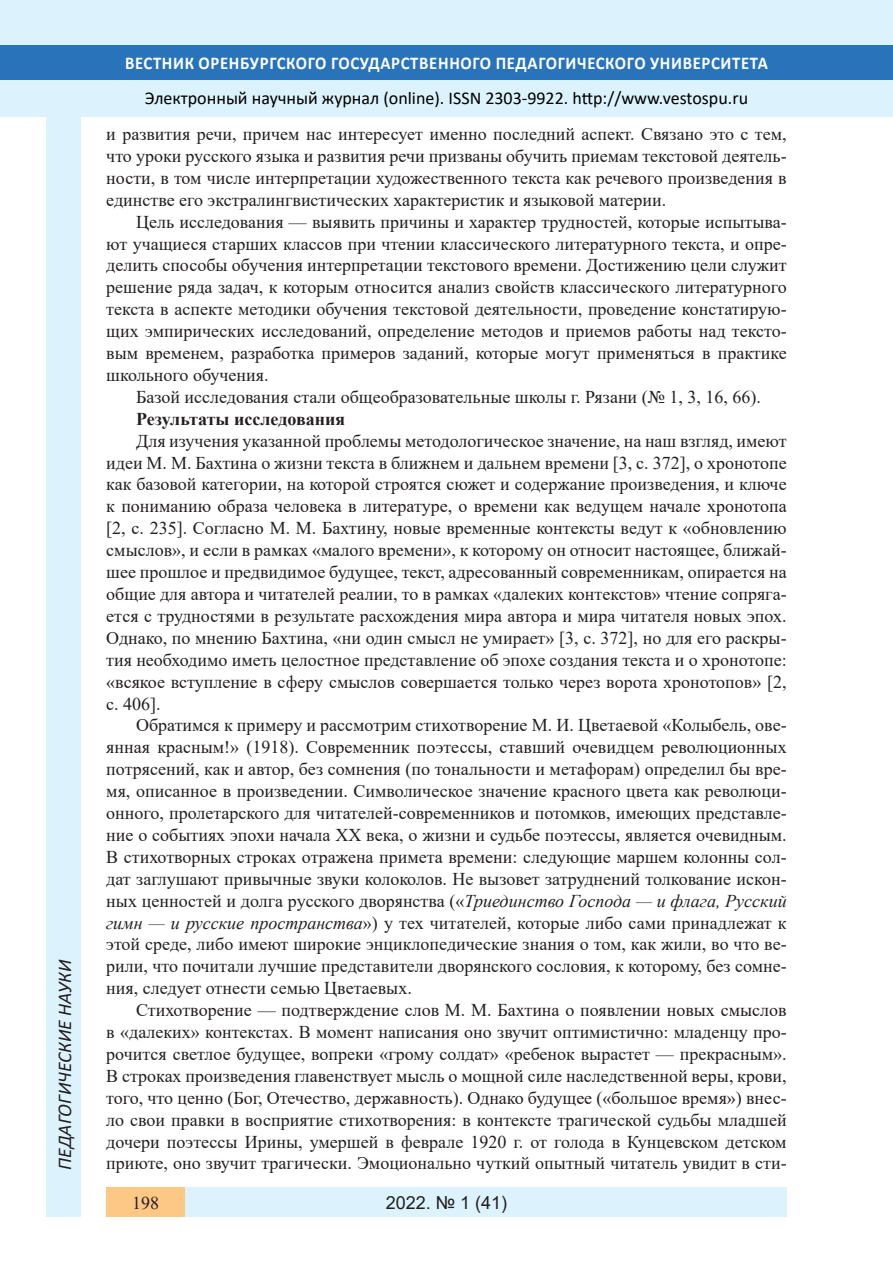
<style>
.page{position:relative;width:893px;height:1263px;background:#fff}
.page>*{position:absolute;margin:0;border:0;box-sizing:border-box;transform-origin:0 0}
.t1{font:italic 19.5px "Calibri";color:#231f20}
.Стиль2{font:18px/21.9px "Times New Roman";color:#231f20;text-align:justify}
.t2{font:18px "Calibri";color:#000}
.t3{font:700 18px "Calibri";letter-spacing:.04em;color:#fff;scale:.93 1}
.Стиль2-2{font:700 18px "Times New Roman";color:#231f20}
.t4{font:18px "Arial";color:#231f20}
.t5{font:700 18px "Book Antiqua";color:#231f20}
.s1{font-style:italic}
</style>
<div class="page">
<div style="left:0;top:0;width:893px;height:116px;background:#dcf2fc"></div>
<div style="left:0;top:45px;width:893px;height:34px;background:#2873ba"></div>
<div style="left:106px;top:1188px;width:681px;height:29px;background:#dcf2fc"></div>
<div style="left:106px;top:1188px;width:79px;height:29px;background:#fdc784"></div>
<div style="left:47px;top:116px;width:34px;height:1101px;background:#dcf2fc"></div>
<p class="t1" style="left:51px;top:1179px;width:279px;rotate:-90deg">03.00.00 Б ОЛОГИЧЕСКИЕ НАУКИ</p>
<p class="t1" style="left:51px;top:1170px;width:211px;rotate:-90deg">ПЕДАГОГИЧЕСКИЕ НАУКИ</p>
<p class="t3" style="left:125px;top:50px;width:693px">ВЕСТНИК ОРЕНБУРГСКОГО ГОСУДАРСТВЕННОГО ПЕДАГОГИЧЕСКОГО УНИВЕРСИТЕТА</p>
<p class="t2" style="left:145px;top:85px;width:605px">Электронный научный журнал (online). ISSN 2303-9922. http://www.vestospu.ru</p>
<p class="t2" style="left:388px;top:85px;width:13px">O</p>
<p class="t2" style="left:583px;top:85px;width:13px">t</p>
<p class="Стиль2" style="left:106px;top:122px;width:682px">и развития речи, причем нас интересует именно последний аспект. Связано это с тем, что уроки русского языка и развития речи призваны обучить приемам текстовой деятель&shy;ности, в том числе интерпретации художественного текста как речевого произведения в единстве его экстралингвистических характеристик и языковой материи.</p>
<p class="Стиль2" style="left:106px;top:210px;width:682px;text-indent:30px">Цель исследования — выявить причины и характер трудностей, которые испытыва&shy;ют учащиеся старших классов при чтении классического литературного текста, и опре&shy;делить способы обучения интерпретации текстового времени. Достижению цели служит решение ряда задач, к которым относится анализ свойств классического литературного текста в аспекте методики обучения текстовой деятельности, проведение констатирую&shy;щих эмпирических исследований, определение методов и приемов работы над тексто&shy;вым временем, разработка примеров заданий, которые могут применяться в практике школьного обучения.</p>
<p class="Стиль2" style="left:136px;top:385px;width:626px">Базой исследования стали общеобразовательные школы г. Рязани (№ 1, 3, 16, 66).</p>
<p class="Стиль2-2" style="left:136px;top:406px;width:211px">Результаты исследования</p>
<p class="Стиль2" style="left:106px;top:429px;width:682px;text-indent:30px">Для изучения указанной проблемы методологическое значение, на наш взгляд, имеют идеи М. М. Бахтина о жизни текста в ближнем и дальнем времени [3, с. 372], о хронотопе как базовой категории, на которой строятся сюжет и содержание произведения, и ключе к пониманию образа человека в литературе, о времени как ведущем начале хронотопа [2, с. 235]. Согласно М. М. Бахтину, новые временные контексты ведут к «обновлению смыслов», и если в рамках «малого времени», к которому он относит настоящее, ближай&shy;шее прошлое и предвидимое будущее, текст, адресованный современникам, опирается на общие для автора и читателей реалии, то в рамках «далеких контекстов» чтение сопряга&shy;ется с трудностями в результате расхождения мира автора и мира читателя новых эпох.<br>Однако, по мнению Бахтина, «ни один смысл не умирает» [3, с. 372], но для его раскры&shy;тия необходимо иметь целостное представление об эпохе создания текста и о хронотопе: «всякое вступление в сферу смыслов совершается только через ворота хронотопов» [2, с. 406].</p>
<p class="Стиль2" style="left:106px;top:714px;width:682px;text-indent:30px">Обратимся к примеру и рассмотрим стихотворение М. И. Цветаевой «Колыбель, ове&shy;янная красным!» (1918). Современник поэтессы, ставший очевидцем революционных потрясений, как и автор, без сомнения (по тональности и метафорам) определил бы вре&shy;мя, описанное в произведении. Символическое значение красного цвета как революци&shy;онного, пролетарского для читателей-современников и потомков, имеющих представле&shy;ние о событиях эпохи начала ХХ века, о жизни и судьбе поэтессы, является очевидным.<br>В стихотворных строках отражена примета времени: следующие маршем колонны сол&shy;дат заглушают привычные звуки колоколов. Не вызовет затруднений толкование искон&shy;ных ценностей и долга русского дворянства («<span class="s1">Триединство Господа — и флага, Русский гимн — и русские пространства</span>») у тех читателей, которые либо сами принадлежат к этой среде, либо имеют широкие энциклопедические знания о том, как жили, во что ве&shy;рили, что почитали лучшие представители дворянского сословия, к которому, без сомне&shy;ния, следует отнести семью Цветаевых.</p>
<p class="Стиль2" style="left:106px;top:998px;width:682px;text-indent:30px">Стихотворение — подтверждение слов М. М. Бахтина о появлении новых смыслов в «далеких» контекстах. В момент написания оно звучит оптимистично: младенцу про&shy;рочится светлое будущее, вопреки «грому солдат» «ребенок вырастет — прекрасным».<br>В строках произведения главенствует мысль о мощной силе наследственной веры, крови, того, что ценно (Бог, Отечество, державность). Однако будущее («большое время») внес&shy;ло свои правки в восприятие стихотворения: в контексте трагической судьбы младшей дочери поэтессы Ирины, умершей в феврале 1920 г. от голода в Кунцевском детском приюте, оно звучит трагически. Эмоционально чуткий опытный читатель увидит в сти-</p>
<p class="Стиль2" style="left:132px;top:1191px;width:28px">198</p>
<p class="t5" style="left:390px;top:1190px;width:37px">2018</p>
<p class="t5" style="left:460px;top:1190px;width:45px">2 26)</p>
<p class="t4" style="left:386px;top:1190px;width:123px">2022. № 1 (41)</p>
</div>
